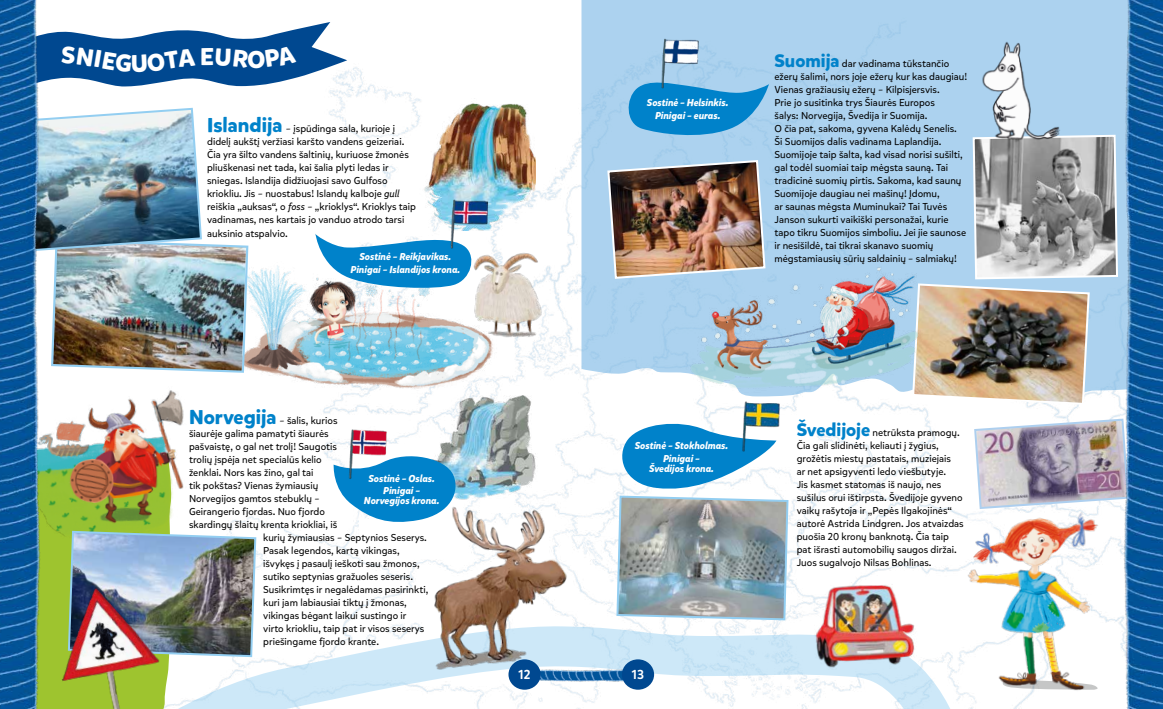
<style>
.page{position:relative;width:1163px;height:709px;background:#fff}
.page>*{position:absolute;margin:0;border:0;box-sizing:border-box;transform-origin:0 0}
.t1{font:500 13px "Mikado";color:#fff}
.t2{font:10px/13px "Mikado";color:#000}
.t3{font:italic 700 10px/12.8px "Mikado";color:#fff;text-align:center}
.s1{font-weight:700;font-size:20px;color:#0082ca}
.s2{font-style:italic}
.s3{font-weight:700;font-size:18px;color:#0082ca}
</style>
<div class="page">
<img style="left:228px;top:67px;width:889px;height:558px">
<img style="left:45px;top:390px;width:139px;height:163px">
<img style="left:67px;top:530px;width:190px;height:95px">
<img style="left:393px;top:373px;width:156px;height:119px">
<img style="left:390px;top:75px;width:145px;height:155px">
<img style="left:228px;top:257px;width:275px;height:143px">
<svg style="left:332px;top:449px;width:128px;height:77px"></svg>
<svg style="left:313px;top:233px;width:143px;height:57px"></svg>
<img style="left:434px;top:182px;width:68px;height:70px">
<img style="left:319px;top:414px;width:81px;height:68px">
<img style="left:45px;top:107px;width:204px;height:267px">
<div style="left:581px;top:0;width:536px;height:397px;background:#acd2ef"></div>
<img style="left:972px;top:417px;width:145px;height:83px">
<img style="left:606px;top:159px;width:160px;height:121px">
<img style="left:680px;top:255px;width:231px;height:137px">
<svg style="left:625px;top:78px;width:146px;height:62px;background:#43a1d8"></svg>
<svg style="left:615px;top:419px;width:174px;height:202px"></svg>
<img style="left:911px;top:134px;width:206px;height:272px">
<img style="left:972px;top:33px;width:93px;height:114px">
<img style="left:715px;top:383px;width:89px;height:72px">
<img style="left:652px;top:36px;width:59px;height:57px">
<img style="left:456px;top:243px;width:93px;height:102px">
<svg style="left:176px;top:625px;width:774px;height:84px"></svg>
<img style="left:807px;top:571px;width:114px;height:104px">
<img style="left:397px;top:492px;width:194px;height:182px">
<img style="left:950px;top:500px;width:167px;height:209px">
<svg style="left:1001px;top:679px;width:97px;height:12px"></svg>
<img style="left:0;top:0;width:45px;height:709px">
<img style="left:1117px;top:0;width:45px;height:709px">
<img style="left:537px;top:665px;width:91px;height:22px">
<div style="left:508px;top:659px;width:32px;height:30px;background:#004890;border-radius:50%"></div>
<div style="left:621px;top:659px;width:33px;height:30px;background:#004890;border-radius:50%"></div>
<img style="left:45px;top:573px;width:131px;height:136px">
<svg style="left:0;top:22px;width:347px;height:69px"></svg>
<p class="t2" style="left:207px;top:122px;width:210px"><span class="s1">Islandija</span> – įspūdinga sala, kurioje į didelį aukštį veržiasi karšto vandens geizeriai.<br>Čia yra šilto vandens šaltinių, kuriuose žmonės pliuškenasi net tada, kai šalia plyti ledas ir sniegas. Islandija didžiuojasi savo Gulfoso kriokliu. Jis – nuostabus! Islandų kalboje <span class="s2">gull </span>reiškia „auksas“, o <span class="s2">foss</span> – „krioklys“. Krioklys taip vadinamas, nes kartais jo vanduo atrodo tarsi</p>
<p class="t2" style="left:207px;top:227px;width:82px">auksinio atspalvio.</p>
<p class="t3" style="left:350px;top:250px;width:111px">Sostinė – Reikjavikas.<br>Pinigai – Islandijos krona.</p>
<p class="t2" style="left:189px;top:414px;width:150px"><span class="s1">Norvegija</span> – šalis, kurios šiaurėje galima pamatyti šiaurės pašvaistę, o gal net trolį! Saugotis trolių įspėja net specialūs kelio ženklai. Nors kas žino, gal tai<br>tik pokštas? Vienas žymiausių<br>Norvegijos gamtos stebuklų –<br>Geirangerio fjordas. Nuo fjordo skardingų šlaitų krenta kriokliai, iš</p>
<p class="t3" style="left:368px;top:472px;width:68px">Sostinė – Oslas.<br>Pinigai –</p>
<p class="t3" style="left:364px;top:494px;width:77px">Norvegijos krona.</p>
<p class="t2" style="left:263px;top:531px;width:167px">kurių žymiausias – Septynios Seserys.<br>Pasak legendos, kartą vikingas, išvykęs į pasaulį ieškoti sau žmonos, sutiko septynias gražuoles seseris.<br>Susikrimtęs ir negalėdamas pasirinkti, kuri jam labiausiai tiktų į žmonas, vikingas bėgant laikui sustingo ir virto kriokliu, taip pat ir visos seserys priešingame fjordo krante.</p>
<p class="t3" style="left:647px;top:97px;width:83px">Sostinė – Helsinkis.<br>Pinigai – euras.</p>
<p class="t2" style="left:774px;top:57px;width:194px"><span class="s3">Suomija</span> dar vadinama tūkstančio ežerų šalimi, nors joje ežerų kur kas daugiau!<br>Vienas gražiausių ežerų – Kilpisjersvis.<br>Prie jo susitinka trys Šiaurės Europos<br>šalys: Norvegija, Švedija ir Suomija.<br>O čia pat, sakoma, gyvena Kalėdų Senelis.<br>Ši Suomijos dalis vadinama Laplandija.<br>Suomijoje taip šalta, kad visad norisi sušilti, gal todėl suomiai taip mėgsta sauną. Tai tradicinė suomių pirtis. Sakoma, kad saunų Suomijoje daugiau nei mašinų! Įdomu,<br>ar saunas mėgsta Muminukai? Tai Tuvės Janson sukurti vaikiški personažai, kurie tapo tikru Suomijos simboliu. Jei jie saunose ir nesišildė, tai tikrai skanavo suomių mėgstamiausių sūrių saldainių – salmiakų!</p>
<p class="t3" style="left:634px;top:439px;width:95px">Sostinė – Stokholmas.<br>Pinigai –</p>
<p class="t3" style="left:649px;top:462px;width:66px">Švedijos krona.</p>
<h1 class="t1" style="left:518px;top:666px;width:14px">12</h1>
<h1 class="t1" style="left:631px;top:666px;width:14px">13</h1>
<p class="t2" style="left:796px;top:426px;width:168px"><span class="s3">Švedijoje</span> netrūksta pramogų.<br>Čia gali slidinėti, keliauti į žygius, grožėtis miestų pastatais, muziejais<br>ar net apsigyventi ledo viešbutyje.<br>Jis kasmet statomas iš naujo, nes sušilus orui ištirpsta. Švedijoje gyveno vaikų rašytoja ir „Pepės Ilgakojinės“ autorė Astrida Lindgren. Jos atvaizdas puošia 20 kronų banknotą. Čia taip pat išrasti automobilių saugos diržai.<br>Juos sugalvojo Nilsas Bohlinas.</p>
</div>
